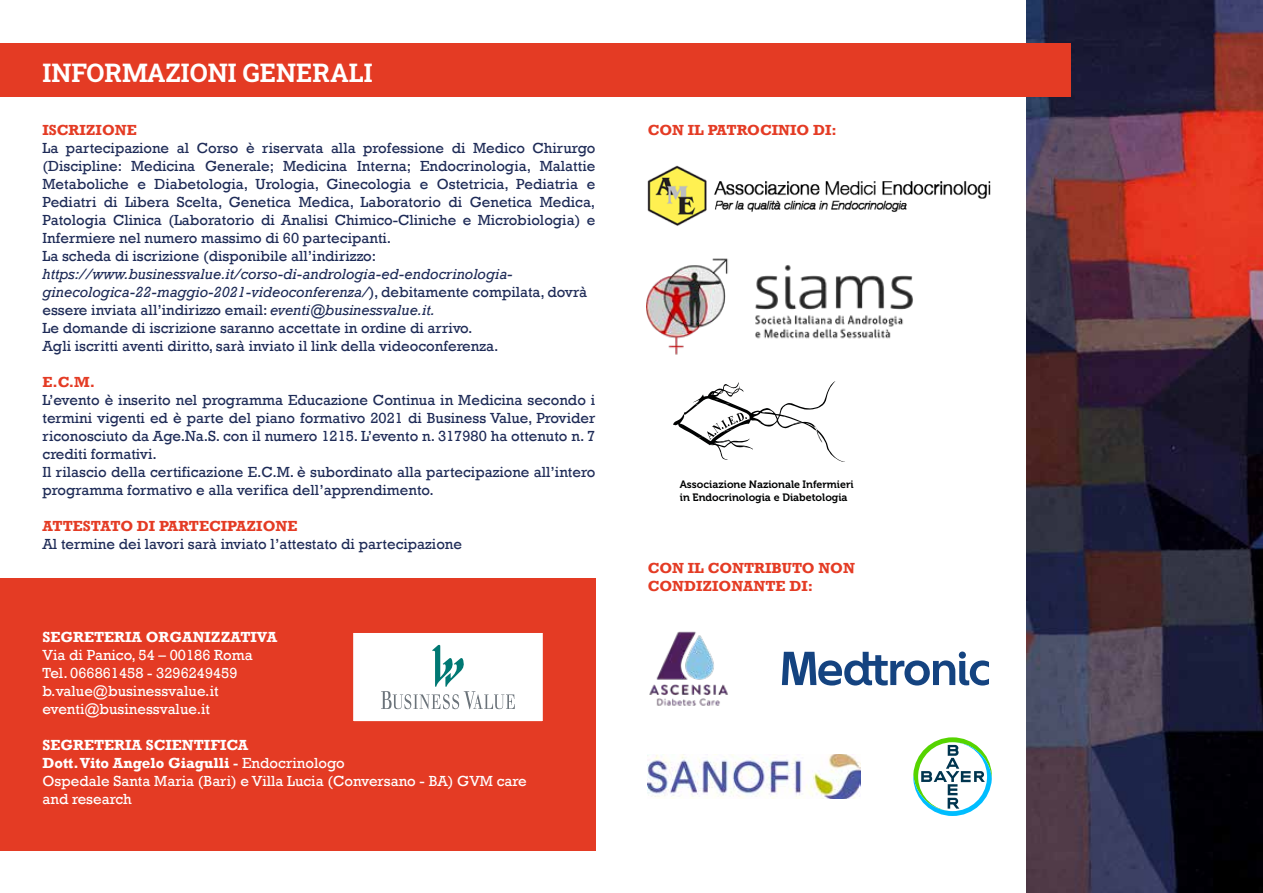
<style>
.page{position:relative;width:1263px;height:893px;background:#fff}
.page>*{position:absolute;margin:0;border:0;box-sizing:border-box;transform-origin:0 0}
.t1{font:700 25.5px "Roboto Slab";color:#fff}
.t2{font:15px/18px "Rockwell";color:#1e2b57}
.t3{font:15px/18px "Rockwell";color:#fff}
.t4{font:700 15px/18px "Rockwell";color:#e43b24}
.t5{font:700 15px "Rockwell";color:#fff}
.t6{font:10.8px "Museo 700";color:#010202}
.t7{font:10.65px/12.8px "Museo 700";color:#010202}
.s1{font-style:italic}
.s2{font-weight:700}
</style>
<div class="page">
<img style="left:1027px;top:0;width:236px;height:893px">
<div style="left:0;top:43px;width:1071px;height:53px;background:#e43b24"></div>
<svg style="left:913px;top:737px;width:79px;height:79px"></svg>
<img style="left:649px;top:631px;width:79px;height:75px">
<img style="left:648px;top:755px;width:212px;height:44px">
<svg style="left:782px;top:651px;width:207px;height:34px"></svg>
<svg style="left:673px;top:381px;width:172px;height:81px"></svg>
<img style="left:647px;top:165px;width:344px;height:61px">
<img style="left:647px;top:258px;width:266px;height:97px">
<div style="left:0;top:577px;width:595px;height:273px;background:#e43b24"></div>
<div style="left:352px;top:631px;width:192px;height:92px;background:#fff;border:2px solid #e43b24"></div>
<svg style="left:381px;top:645px;width:134px;height:64px"></svg>
<h1 class="t1" style="left:43px;top:55px;width:332px">INFORMAZIONI GENERALI</h1>
<p class="t4" style="left:43px;top:121px;width:96px">ISCRIZIONE</p>
<p class="t2" style="left:43px;top:139px;width:554px">La partecipazione al Corso è riservata alla professione di Medico Chirurgo (Discipline: Medicina Generale; Medicina Interna; Endocrinologia, Malattie Metaboliche e Diabetologia, Urologia, Ginecologia e Ostetricia, Pediatria e Pediatri di Libera Scelta, Genetica Medica, Laboratorio di Genetica Medica, Patologia Clinica (Laboratorio di Analisi Chimico-Cliniche e Microbiologia) e Infermiere nel numero massimo di 60 partecipanti.<br>La scheda di iscrizione (disponibile all’indirizzo:</p>
<p class="t2" style="left:43px;top:265px;width:546px"><span class="s1">https://www.businessvalue.it/corso-di-andrologia-ed-endocrinologia&shy;ginecologica-22-maggio-2021-videoconferenza/</span>), debitamente compilata, dovrà essere inviata all’indirizzo email: <span class="s1">eventi@businessvalue.it.<br></span>Le domande di iscrizione saranno accettate in ordine di arrivo.<br>Agli iscritti aventi diritto, sarà inviato il link della videoconferenza.</p>
<p class="t4" style="left:43px;top:373px;width:54px">E.C.M.</p>
<p class="t2" style="left:43px;top:391px;width:554px">L’evento è inserito nel programma Educazione Continua in Medicina secondo i termini vigenti ed è parte del piano formativo 2021 di Business Value, Provider riconosciuto da Age.Na.S. con il numero 1215. L’evento n. 317980 ha ottenuto n. 7 crediti formativi.<br>Il rilascio della certificazione E.C.M. è subordinato alla partecipazione all’intero programma formativo e alla verifica dell’apprendimento.</p>
<p class="t4" style="left:43px;top:517px;width:256px">ATTESTATO DI PARTECIPAZIONE</p>
<p class="t2" style="left:43px;top:535px;width:421px">Al termine dei lavori sarà inviato l’attestato di partecipazione</p>
<p class="t5" style="left:43px;top:628px;width:236px">SEGRETERIA ORGANIZZATIVA</p>
<p class="t3" style="left:43px;top:646px;width:212px">Via di Panico, 54 – 00186 Roma<br>Tel. 066861458 - 3296249459 b.value@businessvalue.it eventi@businessvalue.it</p>
<p class="t3" style="left:43px;top:736px;width:486px"><span class="s2">SEGRETERIA SCIENTIFICA<br>Dott. Vito Angelo Giagulli -</span> Endocrinologo<br>Ospedale Santa Maria (Bari) e Villa Lucia (Conversano - BA) GVM care and research</p>
<p class="t4" style="left:648px;top:121px;width:191px">CON IL PATROCINIO DI:</p>
<p class="t7" style="left:680px;top:478px;width:175px">Associazione Nazionale Infermieri in Endocrinologia e Diabetologia</p>
<p class="t6" style="left:673px;top:480px;width:172px">in Endocrinologia e Diabetologia</p>
<p class="t4" style="left:648px;top:559px;width:209px">CON IL CONTRIBUTO NON<br>CONDIZIONANTE DI:</p>
</div>
